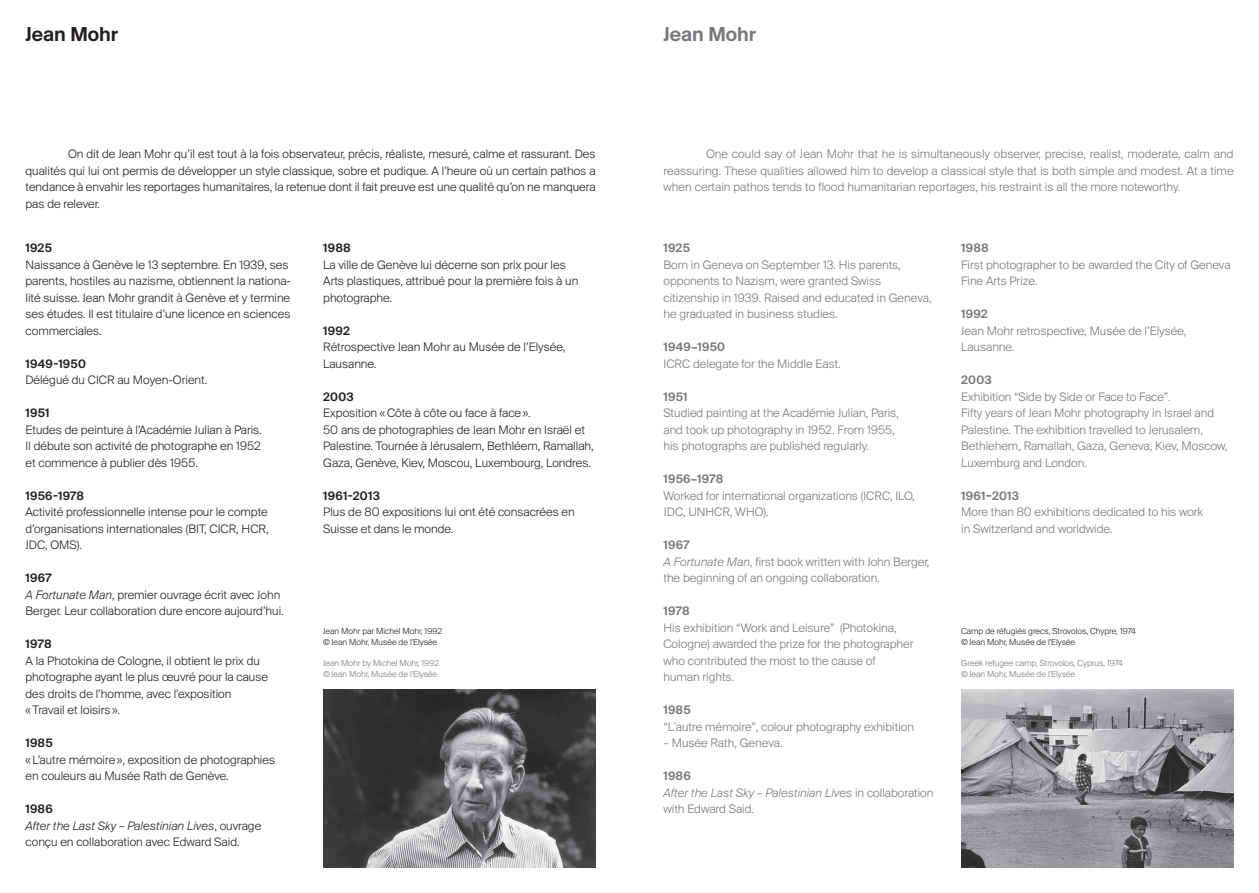
<style>
.page{position:relative;width:1259px;height:893px;background:#fff}
.page>*{position:absolute;margin:0;border:0;box-sizing:border-box;transform-origin:0 0}
.t1{font:21px "Suisse BP Intl Antique";color:#231f20}
.t2{font:21px "Suisse BP Intl Antique";color:#76787b}
.t3{font:300 12.75px/16.5px "Suisse BP Intl";color:#231f20}
.t4{font:300 12.75px/16.5px "Suisse BP Intl";color:#76787b}
.t5{font:12.75px "Suisse BP Intl Antique";letter-spacing:.02em;color:#231f20}
.t6{font:12.75px "Suisse BP Intl Antique";letter-spacing:.02em;color:#76787b}
.t7{font:italic 300 12.75px/16.5px "Suisse BP Intl";color:#76787b}
.t8{font:300 9px/10.8px "Suisse BP Intl";color:#231f20}
.t9{font:300 9px/10.8px "Suisse BP Intl";color:#76787b}
.s1{font-style:italic}
.s2{font-style:normal}
</style>
<div class="page">
<img style="left:323px;top:689px;width:272px;height:178px">
<img style="left:961px;top:689px;width:272px;height:178px">
<h1 class="t1" style="left:26px;top:22px;width:94px">Jean Mohr</h1>
<h1 class="t2" style="left:663px;top:22px;width:94px">Jean Mohr</h1>
<p class="t3" style="left:26px;top:146px;width:571px;text-align:justify;text-indent:43px">On dit de Jean Mohr qu’il est tout à la fois observateur, précis, réaliste, mesuré, calme et rassurant. Des qualités qui lui ont permis de développer un style classique, sobre et pudique. A l’heure où un certain pathos a tendance à envahir les reportages humanitaires, la retenue dont il fait preuve est une qualité qu’on ne manquera pas de relever.</p>
<p class="t5" style="left:323px;top:240px;width:29px">1988</p>
<p class="t3" style="left:323px;top:256px;width:257px">La ville de Genève lui décerne son prix pour les<br>Arts plastiques, attribué pour la première fois à un photographe.</p>
<p class="t5" style="left:323px;top:323px;width:28px">1992</p>
<p class="t3" style="left:323px;top:339px;width:244px">Rétrospective Jean Mohr au Musée de l’Elysée,<br>Lausanne.</p>
<p class="t5" style="left:323px;top:389px;width:32px">2003</p>
<p class="t3" style="left:323px;top:405px;width:272px">Exposition «Côte à côte ou face à face».<br>50 ans de photographies de Jean Mohr en Israël et Palestine. Tournée à Jérusalem, Bethléem, Ramallah, Gaza, Genève, Kiev, Moscou, Luxembourg, Londres.</p>
<p class="t5" style="left:323px;top:488px;width:58px">1961-2013</p>
<p class="t3" style="left:323px;top:504px;width:253px">Plus de 80 expositions lui ont été consacrées en<br>Suisse et dans le monde.</p>
<p class="t5" style="left:26px;top:240px;width:28px">1925</p>
<p class="t3" style="left:26px;top:256px;width:267px">Naissance à Genève le 13 septembre. En 1939, ses parents, hostiles au nazisme, obtiennent la nationa&shy;lité suisse. Jean Mohr grandit à Genève et y termine ses études. Il est titulaire d’une licence en sciences commerciales.</p>
<p class="t5" style="left:26px;top:356px;width:62px">1949-1950</p>
<p class="t3" style="left:26px;top:372px;width:183px">Délégué du CICR au Moyen-Orient.</p>
<p class="t5" style="left:26px;top:405px;width:26px">1951</p>
<p class="t3" style="left:26px;top:421px;width:238px;text-align:justify">Etudes de peinture à l’Académie Julian à Paris.<br>Il débute son activité de photographe en 1952 et commence à publier dès 1955.</p>
<p class="t5" style="left:26px;top:488px;width:60px">1956-1978</p>
<p class="t3" style="left:26px;top:504px;width:244px;text-align:justify">Activité professionnelle intense pour le compte d’organisations internationales (BIT, CICR, HCR, JDC, OMS).</p>
<p class="t5" style="left:26px;top:570px;width:27px">1967</p>
<p class="t3" style="left:26px;top:586px;width:260px"><span class="s1">A Fortunate Man</span>, premier ouvrage écrit avec John<br>Berger. Leur collaboration dure encore aujourd’hui.</p>
<p class="t5" style="left:26px;top:636px;width:28px">1978</p>
<p class="t3" style="left:26px;top:652px;width:244px">A la Photokina de Cologne, il obtient le prix du photographe ayant le plus œuvré pour la cause des droits de l’homme, avec l’exposition «Travail et loisirs ».</p>
<p class="t5" style="left:26px;top:735px;width:29px">1985</p>
<p class="t3" style="left:26px;top:751px;width:251px">« L’autre mémoire», exposition de photographies en couleurs au Musée Rath de Genève.</p>
<p class="t5" style="left:26px;top:801px;width:29px">1986</p>
<p class="t3" style="left:26px;top:817px;width:237px"><span class="s1">After the Last Sky – Palestinian Lives</span>, ouvrage conçu en collaboration avec Edward Said.</p>
<p class="t8" style="left:323px;top:625px;width:121px">Jean Mohr par Michel Mohr, 1992 ©Jean Mohr, Musée de l'Elysée</p>
<p class="t9" style="left:323px;top:658px;width:117px">Jean Mohr by Michel Mohr, 1992 ©Jean Mohr, Musée de l'Elysée</p>
<p class="t4" style="left:663px;top:146px;width:571px;text-align:justify;text-indent:43px">One could say of Jean Mohr that he is simultaneously observer, precise, realist, moderate, calm and reassuring. These qualities allowed him to develop a classical style that is both simple and modest. At a time when certain pathos tends to flood humanitarian reportages, his restraint is all the more noteworthy.</p>
<p class="t6" style="left:663px;top:240px;width:28px">1925</p>
<p class="t4" style="left:663px;top:256px;width:270px">Born in Geneva on September 13. His parents, opponents to Nazism, were granted Swiss citizenship in 1939. Raised and educated in Geneva, he graduated in business studies.</p>
<p class="t6" style="left:663px;top:339px;width:63px">1949–1950</p>
<p class="t4" style="left:663px;top:355px;width:179px">ICRC delegate for the Middle East.</p>
<p class="t6" style="left:663px;top:389px;width:26px">1951</p>
<p class="t4" style="left:663px;top:405px;width:237px">Studied painting at the Académie Julian, Paris, and took up photography in 1952. From 1955, his photographs are published regularly.</p>
<p class="t6" style="left:663px;top:471px;width:61px">1956–1978</p>
<p class="t4" style="left:663px;top:487px;width:253px">Worked for international organizations (ICRC, ILO,<br>JDC, UNHCR, WHO).</p>
<p class="t6" style="left:663px;top:537px;width:27px">1967</p>
<p class="t4" style="left:663px;top:553px;width:267px"><span class="s1">A Fortunate Man</span>, first book written with John Berger, the beginning of an ongoing collaboration.</p>
<p class="t6" style="left:663px;top:603px;width:28px">1978</p>
<p class="t4" style="left:663px;top:619px;width:251px">His exhibition “Work and Leisure” (Photokina, Cologne) awarded the prize for the photographer who contributed the most to the cause of human rights.</p>
<p class="t6" style="left:663px;top:702px;width:29px">1985</p>
<p class="t4" style="left:663px;top:718px;width:252px">“L'autre mémoire”, colour photography exhibition</p>
<p class="t4" style="left:663px;top:734px;width:121px">– Musée Rath, Geneva.</p>
<p class="t6" style="left:663px;top:768px;width:29px">1986</p>
<p class="t7" style="left:663px;top:784px;width:271px">After the Last Sky – Palestinian Lives <span class="s2">in collaboration with Edward Said.</span></p>
<p class="t6" style="left:961px;top:240px;width:29px">1988</p>
<p class="t4" style="left:961px;top:256px;width:271px">First photographer to be awarded the City of Geneva<br>Fine Arts Prize.</p>
<p class="t6" style="left:961px;top:306px;width:28px">1992</p>
<p class="t4" style="left:961px;top:322px;width:227px">Jean Mohr retrospective, Musée de l’Elysée,<br>Lausanne.</p>
<p class="t6" style="left:961px;top:372px;width:32px">2003</p>
<p class="t4" style="left:961px;top:388px;width:268px">Exhibition “Side by Side or Face to Face”.<br>Fifty years of Jean Mohr photography in Israel and Palestine. The exhibition travelled to Jerusalem, Bethlehem, Ramallah, Gaza, Geneva, Kiev, Moscow, Luxemburg and London.</p>
<p class="t6" style="left:961px;top:488px;width:59px">1961–2013</p>
<p class="t4" style="left:961px;top:503px;width:244px">More than 80 exhibitions dedicated to his work in Switzerland and worldwide.</p>
<p class="t8" style="left:961px;top:625px;width:176px">Camp de réfugiés grecs, Strovolos, Chypre, 1974 ©Jean Mohr, Musée de l'Elysée</p>
<p class="t9" style="left:961px;top:658px;width:163px">Greek refugee camp, Strovolos, Cyprus, 1974 ©Jean Mohr, Musée de l'Elysée</p>
</div>
